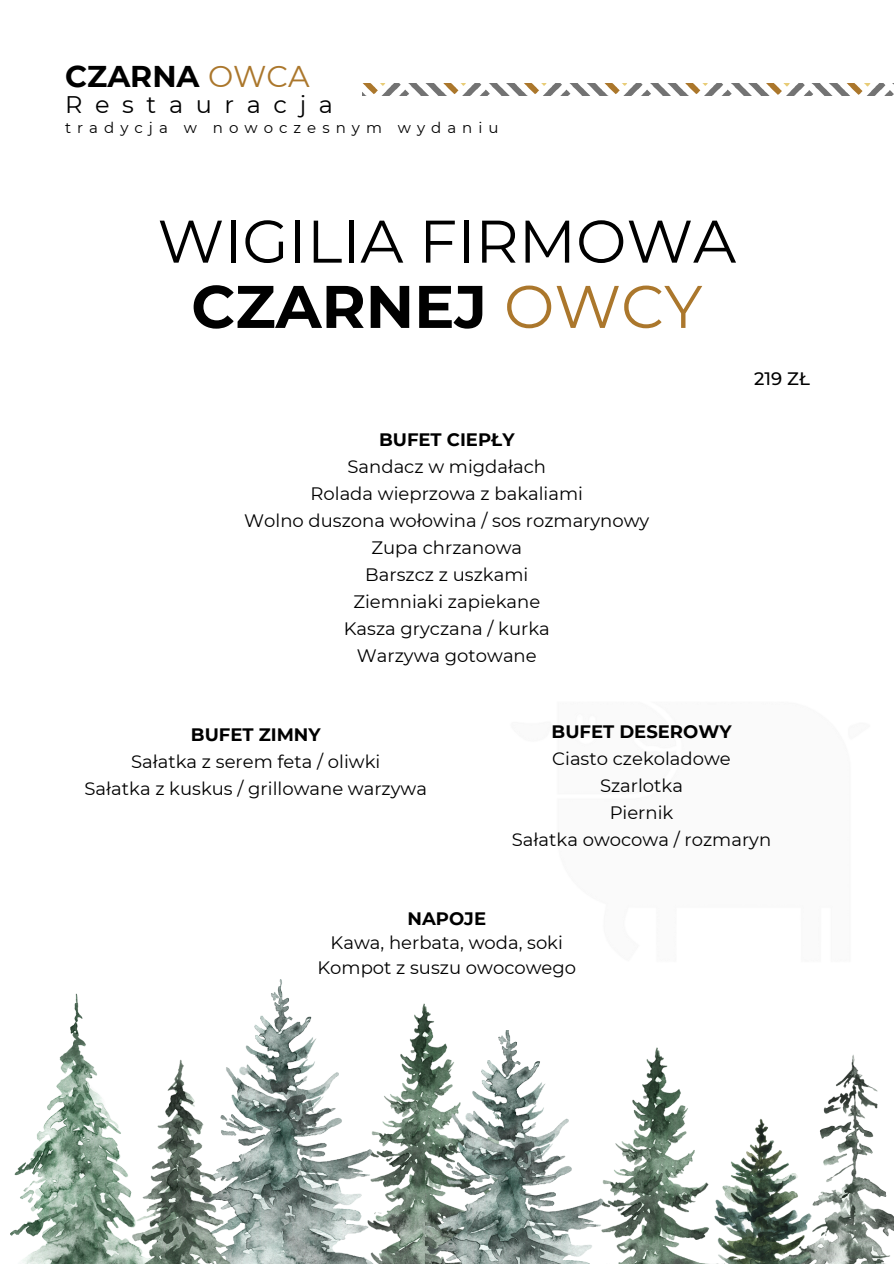
<style>
.page{position:relative;width:894px;height:1264px;background:#fff}
.page>*{position:absolute;margin:0;border:0;box-sizing:border-box;transform-origin:0 0}
.t1{font:60px/65.2px "Montserrat";color:#000;text-align:center}
.t2{font:700 30px "Montserrat";color:#000}
.t3{font:24px "Montserrat";letter-spacing:.525em;color:#000}
.t4{font:18px/27px "Montserrat";color:#000;text-align:center}
.t5{font:500 18px "Montserrat";color:#000}
.t6{font:15px "Montserrat";letter-spacing:.4em;color:#000}
.s1{font-weight:400;color:#ab772c}
.s2{font-weight:700}
.s3{color:#ab772c}
</style>
<div class="page">
<svg style="left:362px;top:83px;width:531px;height:13px"></svg>
<img style="left:10px;top:979px;width:425px;height:284px">
<img style="left:425px;top:1030px;width:468px;height:233px">
<h2 class="t2" style="left:65px;top:58px;width:246px">CZARNA <span class="s1">OWCA</span></h2>
<h3 class="t3" style="left:65px;top:90px;width:269px">Restauracja</h3>
<p class="t6" style="left:65px;top:119px;width:435px">tradycja w nowoczesnym wydaniu</p>
<h1 class="t1" style="left:157px;top:208px;width:580px">WIGILIA FIRMOWA<br><span class="s2">CZARNEJ</span> <span class="s3">OWCY</span></h1>
<h3 class="t5" style="left:754px;top:368px;width:57px">219 ZŁ</h3>
<h4 class="t4" style="left:244px;top:425px;width:406px"><span class="s2">BUFET CIEPŁY<br></span>Sandacz w migdałach<br>Rolada wieprzowa z bakaliami<br>Wolno duszona wołowina / sos rozmarynowy<br>Zupa chrzanowa<br>Barszcz z uszkami<br>Ziemniaki zapiekane<br>Kasza gryczana / kurka</h4>
<p class="t4" style="left:357px;top:641px;width:181px">Warzywa gotowane</p>
<p class="t4" style="left:131px;top:720px;width:251px"><span class="s2">BUFET ZIMNY<br></span>Sałatka z serem feta / oliwki</p>
<p class="t4" style="left:84px;top:774px;width:344px">Sałatka z kuskus / grillowane warzywa</p>
<h4 class="t4" style="left:551px;top:718px;width:181px"><span class="s2">BUFET DESEROWY<br></span>Ciasto czekoladowe<br>Szarlotka<br>Piernik</h4>
<p class="t4" style="left:511px;top:826px;width:261px">Sałatka owocowa / rozmaryn</p>
<h4 class="t4" style="left:330px;top:905px;width:234px;line-height:24.8px"><span class="s2">NAPOJE<br></span>Kawa, herbata, woda, soki</h4>
<p class="t4" style="left:317px;top:954px;width:260px">Kompot z suszu owocowego</p>
</div>
